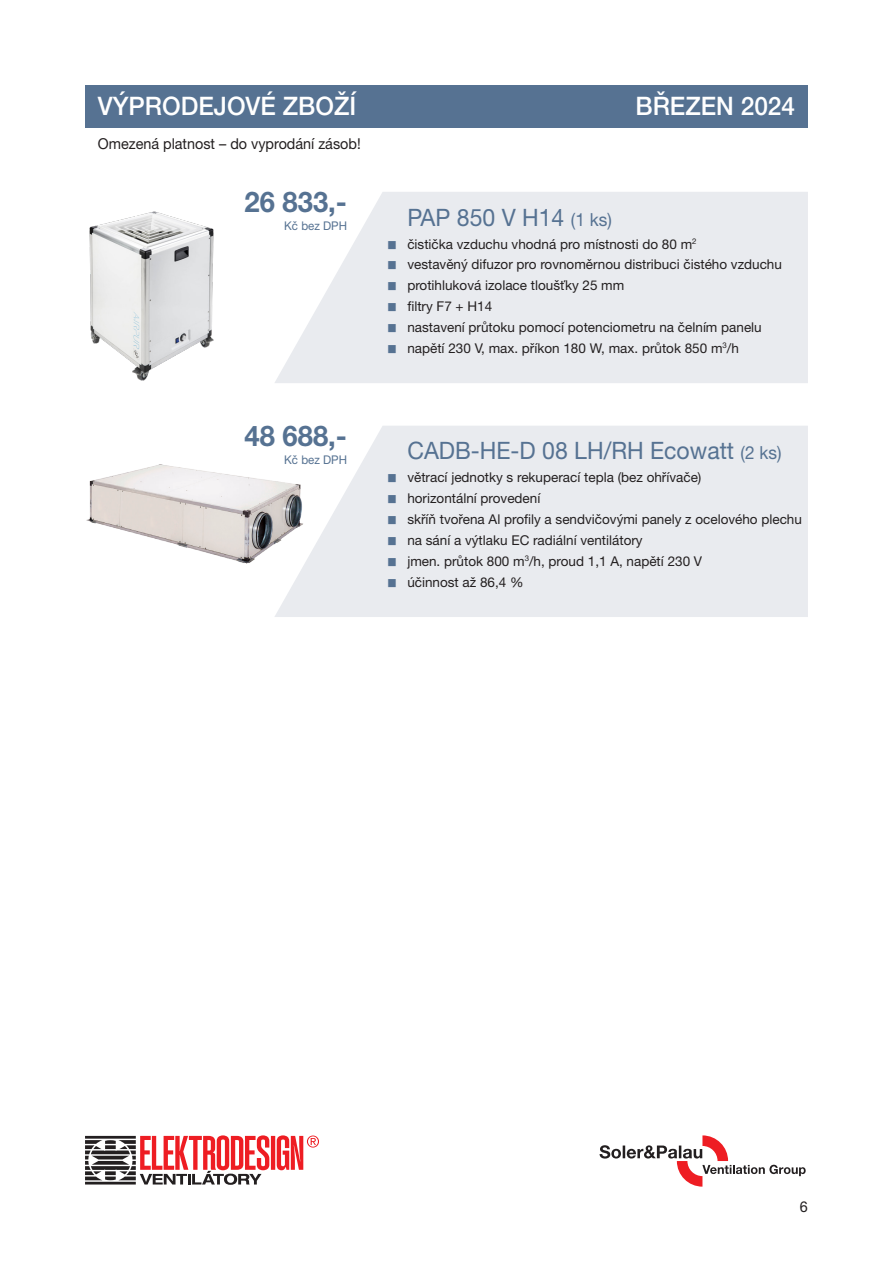
<style>
.page{position:relative;width:893px;height:1263px;background:#fff}
.page>*{position:absolute;margin:0;border:0;box-sizing:border-box;transform-origin:0 0}
.t1{font:700 28.5px "Helvetica Neue LT Pro";color:#567292;scale:.96 1}
.zakl_text{font:500 25.5px "Helvetica Neue LT Pro";color:#fff;scale:.96 1}
._1{font:24px "Helvetica Neue LT Pro";color:#567292;scale:.96 1}
._02-text{font:15px "Helvetica Neue LT Pro";color:#231f20;scale:.96 1}
._02-text-2{font:13.5px "Helvetica Neue LT Pro";color:#231f20}
.t2{font:12px "Helvetica Neue LT Pro";color:#567292;scale:.96 1}
.s1{font-size:18px}
.s2{color:#567292}
</style>
<div class="page">
<svg style="left:275px;top:192px;width:533px;height:191px;background:#ebedf0"></svg>
<svg style="left:275px;top:426px;width:533px;height:191px;background:#eaecf0"></svg>
<hr style="left:271px;top:1136px;width:4px;height:34px;background:#ee1d23">
<svg style="left:277px;top:1135px;width:42px;height:35px"></svg>
<svg style="left:85px;top:1135px;width:184px;height:50px"></svg>
<svg style="left:599px;top:1135px;width:207px;height:51px"></svg>
<div style="left:85px;top:85px;width:723px;height:43px;background:#567292"></div>
<img style="left:89px;top:211px;width:125px;height:170px">
<img style="left:86px;top:456px;width:219px;height:107px">
<p class="zakl_text" style="left:98px;top:91px;width:271px">VÝPRODEJOVÉ ZBOŽÍ</p>
<p class="zakl_text" style="left:635px;top:91px;width:168px">BŘEZEN 2024</p>
<p class="_02-text" style="left:98px;top:134px;width:275px">Omezená platnost – do vyprodání zásob!</p>
<p class="t1" style="left:245px;top:184px;width:108px">26 833,-</p>
<p class="t2" style="left:284px;top:218px;width:67px">Kč bez DPH</p>
<p class="t1" style="left:245px;top:417px;width:108px">48 688,-</p>
<p class="t2" style="left:284px;top:452px;width:67px">Kč bez DPH</p>
<p class="_1" style="left:407px;top:202px;width:214px">PAP 850 V H14 <span class="s1">(1 ks)</span></p>
<p class="_02-text-2" style="left:386px;top:235px;width:312px"><span class="s2">▪</span> čistička vzduchu vhodná pro místnosti do 80 m<sup>2</sup></p>
<p class="_02-text-2" style="left:386px;top:256px;width:397px"><span class="s2">▪</span> vestavěný difuzor pro rovnoměrnou distribuci čistého vzduchu</p>
<p class="_02-text-2" style="left:386px;top:277px;width:240px"><span class="s2">▪</span> protihluková izolace tloušťky 25 mm</p>
<p class="_02-text-2" style="left:386px;top:298px;width:108px"><span class="s2">▪</span> filtry F7 + H14</p>
<p class="_02-text-2" style="left:386px;top:319px;width:377px"><span class="s2">▪</span> nastavení průtoku pomocí potenciometru na čelním panelu</p>
<p class="_02-text-2" style="left:386px;top:340px;width:354px"><span class="s2">▪</span> napětí 230 V, max. příkon 180 W, max. průtok 850 m<sup>3</sup>/h</p>
<p class="_1" style="left:407px;top:436px;width:391px">CADB-HE-D 08 LH/RH Ecowatt <span class="s1">(2 ks)</span></p>
<p class="_02-text-2" style="left:386px;top:469px;width:317px"><span class="s2">▪</span> větrací jednotky s rekuperací tepla (bez ohřívače)</p>
<p class="_02-text-2" style="left:386px;top:490px;width:156px"><span class="s2">▪</span> horizontální provedení</p>
<p class="_02-text-2" style="left:386px;top:511px;width:417px"><span class="s2">▪</span> skříň tvořena Al profily a sendvičovými panely z ocelového plechu</p>
<p class="_02-text-2" style="left:386px;top:532px;width:258px"><span class="s2">▪</span> na sání a výtlaku EC radiální ventilátory</p>
<p class="_02-text-2" style="left:386px;top:553px;width:318px"><span class="s2">▪</span> jmen. průtok 800 m<sup>3</sup>/h, proud 1,1 A, napětí 230 V</p>
<p class="_02-text-2" style="left:386px;top:574px;width:139px"><span class="s2">▪</span> účinnost až 86,4 %</p>
<p class="_02-text" style="left:800px;top:1197px;width:10px">6</p>
</div>
